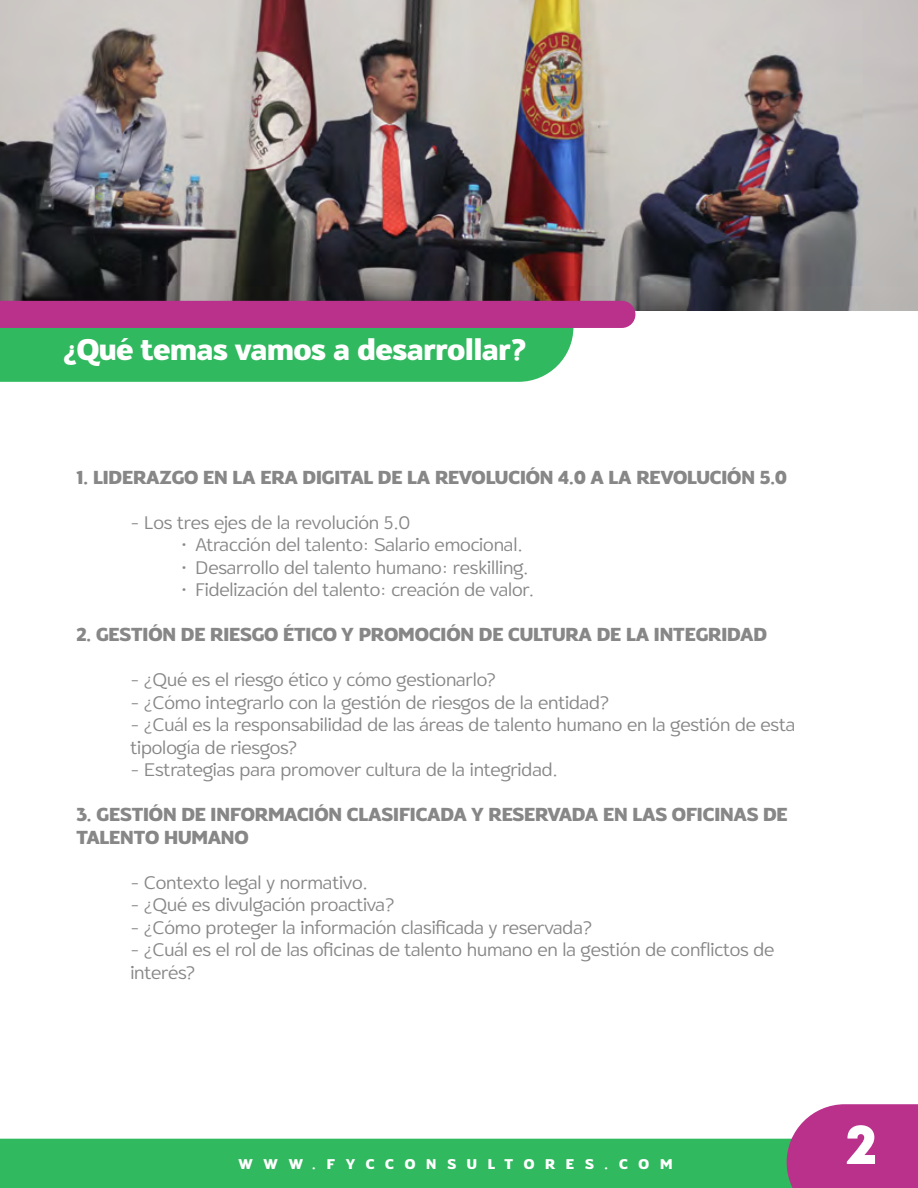
<style>
.page{position:relative;width:918px;height:1188px;background:#fff}
.page>*{position:absolute;margin:0;border:0;box-sizing:border-box;transform-origin:0 0}
.t1{font:800 57px "Mont";color:#fff}
.t2{font:700 28.5px "Oliviar Sans";color:#fff}
.t3{font:200 18px/22.5px "Oliviar Sans";letter-spacing:-.005em;color:#878787}
.t4{font:700 18px/22.5px "Oliviar Sans";letter-spacing:-.005em;color:#878787}
.t5{font:700 13.5px "Oliviar Sans";letter-spacing:.8em;color:#fff}
</style>
<div class="page">
<div style="left:0;top:1139px;width:787px;height:49px;background:#30b95e"></div>
<svg style="left:787px;top:1104px;width:131px;height:84px;background:#bc3f92"></svg>
<div style="left:0;top:328px;width:573px;height:54px;background:#30b95e"></div>
<img style="left:0;top:0;width:918px;height:311px">
<div style="left:0;top:301px;width:635px;height:27px;background:#b9318b"></div>
<h2 class="t2" style="left:64px;top:332px;width:464px">¿Qué temas vamos a desarrollar?</h2>
<p class="t4" style="left:76px;top:466px;width:712px">1. LIDERAZGO EN LA ERA DIGITAL DE LA REVOLUCIÓN 4.0 A LA REVOLUCIÓN 5.0</p>
<p class="t3" style="left:130px;top:511px;width:281px">- Los tres ejes de la revolución 5.0</p>
<p class="t3" style="left:184px;top:534px;width:340px">• Atracción del talento: Salario emocional.</p>
<p class="t3" style="left:184px;top:556px;width:346px">• Desarrollo del talento humano: reskilling.</p>
<p class="t3" style="left:184px;top:579px;width:351px">• Fidelización del talento: creación de valor.</p>
<p class="t4" style="left:76px;top:624px;width:692px">2. GESTIÓN DE RIESGO ÉTICO Y PROMOCIÓN DE CULTURA DE LA INTEGRIDAD</p>
<p class="t3" style="left:130px;top:669px;width:367px">- ¿Qué es el riesgo ético y cómo gestionarlo?</p>
<p class="t3" style="left:130px;top:691px;width:481px">- ¿Cómo integrarlo con la gestión de riesgos de la entidad?</p>
<p class="t3" style="left:130px;top:714px;width:666px">- ¿Cuál es la responsabilidad de las áreas de talento humano en la gestión de esta tipología de riesgos?</p>
<p class="t3" style="left:130px;top:759px;width:429px">- Estrategias para promover cultura de la integridad.</p>
<p class="t4" style="left:76px;top:804px;width:713px">3. GESTIÓN DE INFORMACIÓN CLASIFICADA Y RESERVADA EN LAS OFICINAS DE<br>TALENTO HUMANO</p>
<p class="t3" style="left:130px;top:871px;width:239px">- Contexto legal y normativo.</p>
<p class="t3" style="left:130px;top:894px;width:266px">- ¿Qué es divulgación proactiva?</p>
<p class="t3" style="left:130px;top:916px;width:464px">- ¿Cómo proteger la información clasificada y reservada?</p>
<p class="t3" style="left:130px;top:939px;width:646px">- ¿Cuál es el rol de las oficinas de talento humano en la gestión de conflictos de interés?</p>
<p class="t5" style="left:238px;top:1155px;width:436px">WWW.FYCCONSULTORES.COM</p>
<h1 class="t1" style="left:845px;top:1107px;width:34px">2</h1>
</div>
